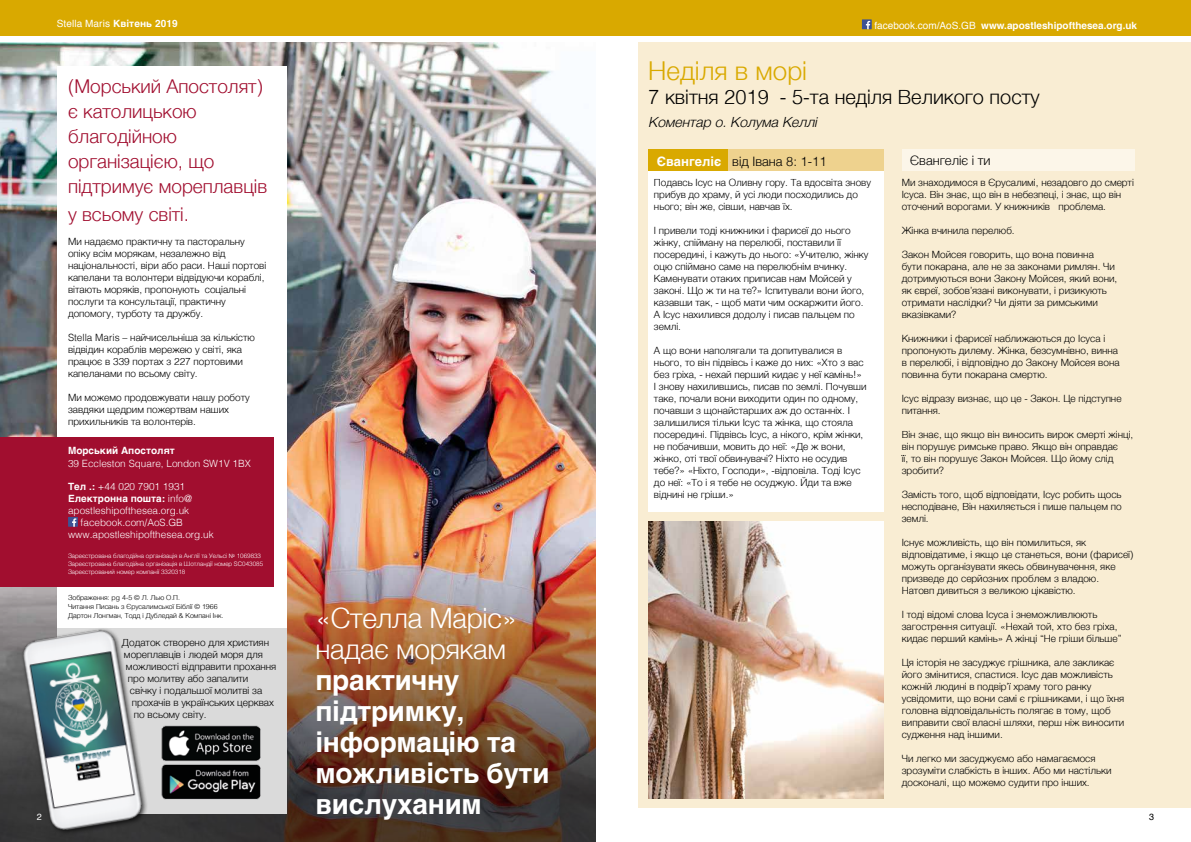
<style>
.page{position:relative;width:1191px;height:842px;background:#fff}
.page>*{position:absolute;margin:0;border:0;box-sizing:border-box;transform-origin:0 0}
.t1{font:700 28px/31px "Helvetica";letter-spacing:-.01em;color:#fff}
.t2{font:300 28px/31px "Helvetica";letter-spacing:-.01em;color:#fff}
.t3{font:300 26px "Helvetica";color:#d9a900}
.t4{font:300 20px "Helvetica";color:#000}
.t5{font:300 19px/25px "Helvetica";color:#a10e2f}
.t6{font:italic 300 14px "Helvetica";color:#000}
.t7{font:300 13px "Helvetica";color:#000}
.t8{font:300 10px/12px "Helvetica";color:#000}
.t9{font:300 10px "Helvetica";color:#fff}
.t10{font:700 10px "Helvetica";color:#fff}
.t11{font:10px "Helvetica";letter-spacing:.01em;color:#fff}
.t12{font:9px "Helvetica";color:#000}
.t13{font:9px "Helvetica";color:#fff}
.t14{font:300 7px/8.4px "Helvetica";color:#000}
.t15{font:300 6.2px/8px "Helvetica";color:#fff}
.s1{font-weight:700}
.s2{font-weight:400}
.s3{font-weight:300}
.s4{font-weight:700;color:#fff}
</style>
<div class="page">
<img style="left:0;top:43px;width:595px;height:433px">
<img style="left:0;top:476px;width:595px;height:366px">
<div style="left:0;top:0;width:1191px;height:35px;background:#d9a900"></div>
<div style="left:638px;top:43px;width:553px;height:765px;background:#f9edd3"></div>
<div style="left:57px;top:67px;width:230px;height:699px;background:#fff"></div>
<div style="left:648px;top:149px;width:235px;height:362px;background:#fff"></div>
<div style="left:648px;top:149px;width:235px;height:22px;background:#eed28e"></div>
<div style="left:648px;top:149px;width:79px;height:22px;background:#d9a900"></div>
<div style="left:901px;top:149px;width:233px;height:22px;background:#fcf6e9"></div>
<div style="left:862px;top:19px;width:9px;height:10px;background:#3e5293"></div>
<svg style="left:866px;top:21px;width:4px;height:8px"></svg>
<img style="left:648px;top:522px;width:235px;height:276px">
<div style="left:0;top:437px;width:273px;height:149px;background:#a10e2f"></div>
<div style="left:57px;top:628px;width:230px;height:186px;background:#dadada"></div>
<div style="left:68px;top:517px;width:10px;height:10px;background:#3e5293"></div>
<svg style="left:72px;top:518px;width:4px;height:9px"></svg>
<img style="left:3px;top:610px;width:199px;height:232px">
<img style="left:158px;top:723px;width:103px;height:79px">
<p class="t13" style="left:37px;top:810px;width:7px">2</p>
<p class="t11" style="left:57px;top:16px;width:122px">Stella Maris <span class="s1">Квітень 2019</span></p>
<p class="t10" style="left:874px;top:17px;width:264px"><span class="s2">facebook.com/AoS.GB</span> www.apostleshipofthesea.org.uk</p>
<p class="t10" style="left:113px;top:15px;width:57px">March 2019</p>
<h3 class="t5" style="left:68px;top:72px;width:201px">(Морський Апостолят) є католицькою благодійною організацією, що підтримує мореплавців</h3>
<h3 class="t5" style="left:68px;top:200px;width:123px">у всьому світі.</h3>
<p class="t8" style="left:68px;top:235px;width:200px">Ми надаємо практичну та пасторальну опіку всім морякам, незалежно від національності, віри або раси. Наші портові капелани та волонтери відвідуючи кораблі, вітають моряків, пропонують соціальні послуги та консультації, практичну допомогу, турботу та дружбу.</p>
<p class="t8" style="left:68px;top:331px;width:188px">Stella Maris – найчисельніша за кількістю відвідин кораблів мережею у світі, яка працює в 339 портах з 227 портовими капеланами по всьому світу.</p>
<p class="t8" style="left:68px;top:391px;width:183px">Ми можемо продовжувати нашу роботу завдяки щедрим пожертвам наших прихильників та волонтерів.</p>
<p class="t10" style="left:68px;top:442px;width:108px">Морський Апостолят</p>
<p class="t9" style="left:68px;top:455px;width:184px">39 Eccleston Square, London SW1V 1BX</p>
<p class="t9" style="left:68px;top:478px;width:119px"><span class="s1">Тел .:</span> +44 020 7901 1931</p>
<p class="t10" style="left:68px;top:490px;width:125px">Електронна пошта: <span class="s3">info@</span></p>
<p class="t9" style="left:68px;top:502px;width:123px">apostleshipofthesea.org.uk</p>
<p class="t9" style="left:81px;top:514px;width:104px">facebook.com/AoS.GB</p>
<p class="t9" style="left:68px;top:526px;width:147px">www.apostleshipofthesea.org.uk</p>
<p class="t15" style="left:68px;top:551px;width:197px">Зареєстрована благодійна організація в Англії та Уельсі № 1069833<br>Зареєстрована благодійна організація в Шотландії номер SC043085<br>Зареєстрований номер компанії 3320318</p>
<p class="t14" style="left:68px;top:593px;width:151px">Зображення: pg 4-5 © Л. Лью О.П.<br>Читання Писань з Єрусалимської Біблії © 1966</p>
<p class="t14" style="left:68px;top:611px;width:157px">Дартон Лонгман, Тодд і Дубледай &amp; Компані Інк.</p>
<p class="t8" style="left:122px;top:635px;width:149px">Додаток створено для християн</p>
<p class="t8" style="left:124px;top:647px;width:140px">мореплавців і людей моря для</p>
<p class="t8" style="left:126px;top:659px;width:152px">можливості відправити прохання</p>
<p class="t8" style="left:128px;top:671px;width:122px">про молитву або запалити</p>
<p class="t8" style="left:130px;top:683px;width:134px">свічку і подальшої молитві за</p>
<p class="t8" style="left:132px;top:695px;width:143px">прохачів в українських церквах</p>
<p class="t8" style="left:134px;top:707px;width:74px">по всьому світу.</p>
<h1 class="t2" style="left:315px;top:600px;width:203px">«Стелла Маріс» надає морякам</h1>
<h1 class="t1" style="left:315px;top:665px;width:235px">практичну підтримку, інформацію та можливість бути вислуханим</h1>
<h2 class="t3" style="left:648px;top:49px;width:160px">Неділя в морі</h2>
<h3 class="t4" style="left:648px;top:80px;width:393px">7 квітня 2019 - 5-та неділя Великого посту</h3>
<h3 class="t6" style="left:648px;top:110px;width:170px">Коментар о. Колума Келлі</h3>
<h3 class="t7" style="left:657px;top:150px;width:171px"><span class="s4">Євангеліє</span> від Івана 8: 1-11</h3>
<p class="t8" style="left:654px;top:176px;width:218px">Подавсь Ісус на Оливну гору. Та вдосвіта знову прибув до храму, й усі люди посходились до нього; він же, сівши, навчав їх.</p>
<p class="t8" style="left:654px;top:224px;width:216px">І привели тоді книжники і фарисеї до нього жінку, спійману на перелюбі, поставили її посередині, і кажуть до нього: «Учителю, жінку оцю спіймано саме на перелюбнім вчинку.<br>Каменувати отаких приписав нам Мойсей у законі. Що ж ти на те?» Іспитували вони його, казавши так, - щоб мати чим оскаржити його.<br>А Ісус нахилився додолу і писав пальцем по землі.</p>
<p class="t8" style="left:654px;top:344px;width:214px">А що вони наполягали та допитувалися в нього, то він підвівсь і каже до них: «Хто з вас без гріха, - нехай перший кидає у неї камінь!» І знову нахилившись, писав по землі. Почувши таке, почали вони виходити один по одному, почавши з щонайстарших аж до останніх. І залишилися тільки Ісус та жінка, що стояла посередині. Підвівсь Ісус, а нікого, крім жінки, не побачивши, мовить до неї: «Де ж вони, жінко, оті твої обвинувачі? Ніхто не осудив тебе?» «Ніхто, Господи», -відповіла. Тоді Ісус до неї: «То і я тебе не осуджую. Йди та вже віднині не гріши.»</p>
<h3 class="t7" style="left:910px;top:150px;width:82px">Євангеліє і ти</h3>
<p class="t8" style="left:901px;top:175px;width:234px">Ми знаходимося в Єрусалимі, незадовго до смерті<br>Ісуса. Він знає, що він в небезпеці, і знає, що він оточений ворогами. У книжників проблема.</p>
<p class="t8" style="left:901px;top:223px;width:114px">Жінка вчинила перелюб.</p>
<p class="t8" style="left:901px;top:247px;width:217px">Закон Мойсея говорить, що вона повинна<br>бути покарана, але не за законами римлян. Чи дотримуються вони Закону Мойсея, який вони, як євреї, зобов’язані виконувати, і ризикують отримати наслідки? Чи діяти за римськими вказівками?</p>
<p class="t8" style="left:901px;top:331px;width:219px">Книжники і фарисеї наближаються до Ісуса і пропонують дилему. Жінка, безсумнівно, винна в перелюбі, і відповідно до Закону Мойсея вона повинна бути покарана смертю.</p>
<p class="t8" style="left:901px;top:391px;width:221px">Ісус відразу визнає, що це - Закон. Це підступне питання.</p>
<p class="t8" style="left:901px;top:427px;width:233px">Він знає, що якщо він виносить вирок смерті жінці, він порушує римське право. Якщо він оправдає<br>її, то він порушує Закон Мойсея. Що йому слід зробити?</p>
<p class="t8" style="left:901px;top:487px;width:221px;text-align:justify">Замість того, щоб відповідати, Ісус робить щось несподіване, Він нахиляється і пише пальцем по землі.</p>
<p class="t8" style="left:901px;top:535px;width:233px">Існує можливість, що він помилиться, як відповідатиме, і якщо це станеться, вони (фарисеї) можуть організувати якесь обвинувачення, яке призведе до серйозних проблем з владою.<br>Натовп дивиться з великою цікавістю.</p>
<p class="t8" style="left:901px;top:607px;width:221px">І тоді відомі слова Ісуса і знеможливлюють загострення ситуації. «Нехай той, хто без гріха, кидає перший камінь» А жінці “Не гріши більше”</p>
<p class="t8" style="left:901px;top:655px;width:224px">Ця історія не засуджує грішника, але закликає його змінитися, спастися. Ісус дав можливість кожній людині в подвір’ї храму того ранку усвідомити, що вони самі є грішниками, і що їхня головна відповідальність полягає в тому, щоб виправити свої власні шляхи, перш ніж виносити судження над іншими.</p>
<p class="t8" style="left:901px;top:751px;width:211px">Чи легко ми засуджуємо або намагаємося зрозуміти слабкість в інших. Або ми настільки досконалі, що можемо судити про інших.</p>
<p class="t12" style="left:1149px;top:810px;width:7px">3</p>
</div>
